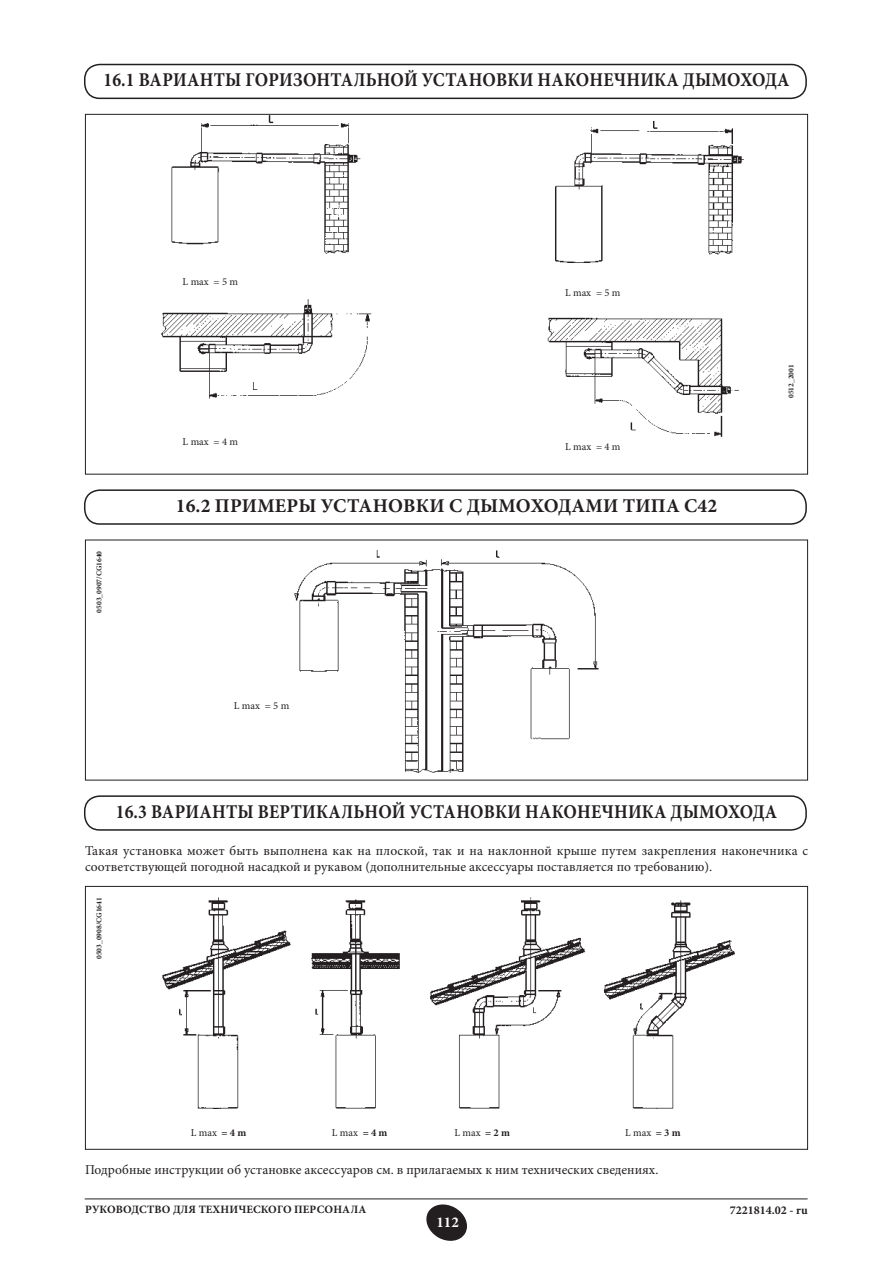
<style>
.page{position:relative;width:893px;height:1263px;background:#fff}
.page>*{position:absolute;margin:0;border:0;box-sizing:border-box;transform-origin:0 0}
.t1{font:700 19.5px "Minion Pro";letter-spacing:.01em;color:#231f20;scale:.9 1}
.t2{font:700 19.5px "Minion Pro";letter-spacing:.01em;color:#231f20}
.t3{font:700 15px "Minion Pro";color:#fff}
.t4{font:13.5px/15.8px "Minion Pro";letter-spacing:.005em;color:#231f20}
.t5{font:700 12px "Minion Pro";color:#231f20}
.t6{font:700 11.25px "Minion Pro";letter-spacing:.01em;color:#231f20}
.t7{font:10.5px "Minion Pro";color:#231f20}
.t8{font:700 7.5px "Minion Pro";color:#231f20}
.s1{font-weight:700}
</style>
<div class="page">
<svg style="left:426px;top:1204px;width:41px;height:37px"></svg>
<hr style="left:85px;top:1198px;width:723px;height:1px;background:#231f20">
<div style="left:84px;top:64px;width:723px;height:35px;border:2px solid #231f20;border-radius:15px"></div>
<div style="left:84px;top:489px;width:723px;height:36px;border:2px solid #231f20;border-radius:15px"></div>
<div style="left:84px;top:795px;width:723px;height:36px;border:2px solid #231f20;border-radius:15px"></div>
<div style="left:85px;top:886px;width:723px;height:264px;border:1px solid #231f20"></div>
<img style="left:163px;top:897px;width:571px;height:211px">
<img style="left:295px;top:551px;width:303px;height:221px">
<img style="left:161px;top:115px;width:583px;height:322px">
<h1 class="t1" style="left:103px;top:66px;width:764px">16.1 ВАРИАНТЫ ГОРИЗОНТАЛЬНОЙ УСТАНОВКИ НАКОНЕЧНИКА ДЫМОХОДА</h1>
<p class="t8" style="left:94px;top:613px;width:63px;rotate:-90deg">0503_0907/CG1640</p>
<p class="t7" style="left:183px;top:274px;width:57px">L max = 5 m</p>
<p class="t7" style="left:183px;top:435px;width:57px">L max = 4 m</p>
<p class="t7" style="left:565px;top:286px;width:57px">L max = 5 m</p>
<p class="t7" style="left:565px;top:440px;width:57px">L max = 4 m</p>
<h1 class="t2" style="left:176px;top:492px;width:543px">16.2 ПРИМЕРЫ УСТАНОВКИ С ДЫМОХОДАМИ ТИПА С42</h1>
<p class="t8" style="left:786px;top:398px;width:35px;rotate:-90deg">0512_2001</p>
<p class="t7" style="left:234px;top:699px;width:57px">L max = 5 m</p>
<h1 class="t1" style="left:116px;top:798px;width:736px">16.3 ВАРИАНТЫ ВЕРТИКАЛЬНОЙ УСТАНОВКИ НАКОНЕЧНИКА ДЫМОХОДА</h1>
<p class="t4" style="left:85px;top:843px;width:725px">Такая установка может быть выполнена как на плоской, так и на наклонной крыше путем закрепления наконечника с соответствующей погодной насадкой и рукавом (дополнительные аксессуары поставляется по требованию).</p>
<p class="t8" style="left:94px;top:959px;width:63px;rotate:-90deg">0503_0908/CG1641</p>
<p class="t7" style="left:191px;top:1126px;width:57px">L max <span class="s1">= 4 m</span></p>
<p class="t7" style="left:332px;top:1126px;width:57px">L max <span class="s1">= 4 m</span></p>
<p class="t7" style="left:455px;top:1126px;width:57px">L max <span class="s1">= 2 m</span></p>
<p class="t7" style="left:625px;top:1126px;width:57px">L max <span class="s1">= 3 m</span></p>
<p class="t4" style="left:85px;top:1162px;width:575px">Подробные инструкции об установке аксессуаров см. в прилагаемых к ним технических сведениях.</p>
<p class="t6" style="left:85px;top:1201px;width:283px">РУКОВОДСТВО ДЛЯ ТЕХНИЧЕСКОГО ПЕРСОНАЛА</p>
<p class="t5" style="left:730px;top:1201px;width:80px">7221814.02 - ru</p>
<p class="t3" style="left:436px;top:1211px;width:24px">112</p>
</div>
